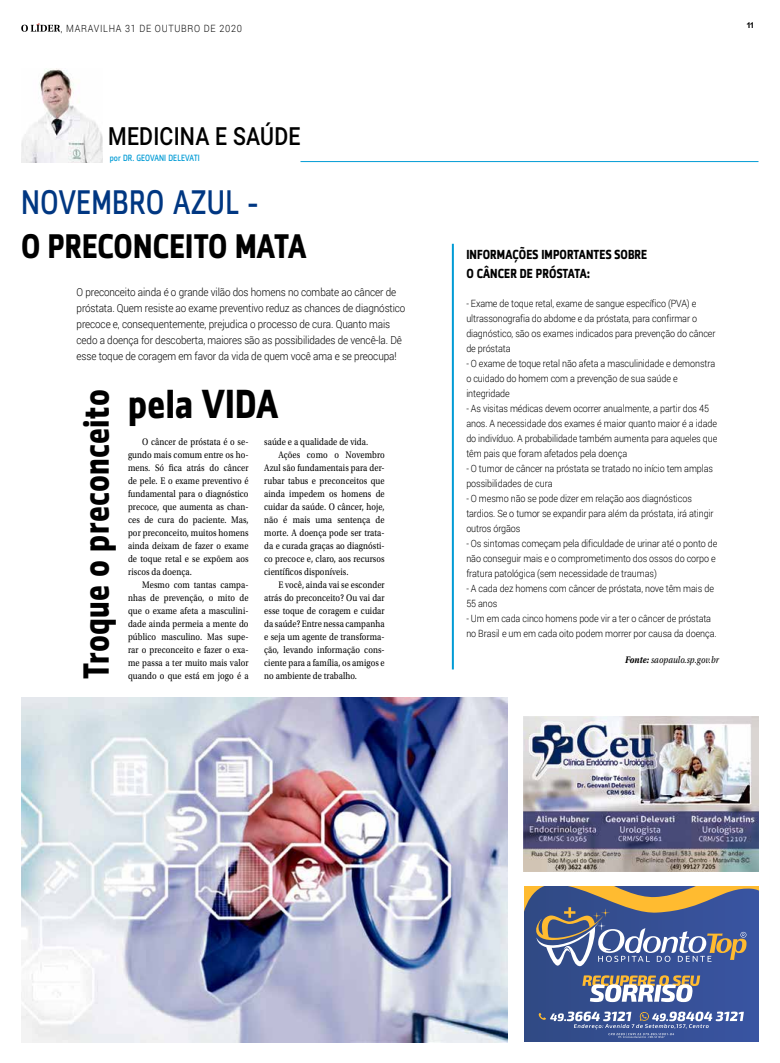
<style>
.page{position:relative;width:780px;height:1063px;background:#fff}
.page>*{position:absolute;margin:0;border:0;box-sizing:border-box;transform-origin:0 0}
.t1{font:700 40.2px "Zemestro Std";color:#000;scale:.85 1}
.t2{font:700 36px "Zemestro Std";letter-spacing:.01em;color:#000;scale:.85 1}
.t3{font:700 33.8px "Zemestro Std";letter-spacing:.01em;color:#000;scale:.85 1}
.t4{font:33.8px "Zemestro Std";letter-spacing:.01em;color:#003782;scale:.85 1}
.t5{font:500 25px "Roboto";letter-spacing:.01em;color:#000;scale:.85 1}
.t6{font:700 13px/19px "Zemestro Std";letter-spacing:.01em;color:#000;scale:.85 1}
.t7{font:300 11px/16px "Roboto";letter-spacing:-.01em;color:#000;scale:.9 1}
.t8{font:300 10px/15px "Roboto";letter-spacing:-.01em;color:#000;scale:.9 1}
.t9{font:10px/13px "Utopia Std";letter-spacing:.01em;color:#000;text-align:justify;scale:.85 1}
.t10{font:300 10px "Roboto";letter-spacing:.08em;color:#000;scale:.9 1}
.t11{font:italic 10px "Utopia Std";letter-spacing:.01em;color:#000;scale:.85 1}
.t12{font:9px "Zemestro Std";letter-spacing:.01em;color:#009bd5;scale:.85 1}
.t13{font:700 8px "Arial";color:#000}
.s1{font-weight:700}
</style>
<div class="page">
<svg style="left:21px;top:23px;width:39px;height:9px"></svg>
<img style="left:21px;top:69px;width:82px;height:94px">
<img style="left:523px;top:716px;width:235px;height:155px">
<div style="left:524px;top:887px;width:234px;height:155px;background:linear-gradient(to right,#314a84,#3a55a2)"></div>
<svg style="left:524px;top:887px;width:234px;height:79px;background:#68708b"></svg>
<svg style="left:582px;top:975px;width:118px;height:27px"></svg>
<svg style="left:538px;top:1012px;width:205px;height:26px;background:#5d71a6"></svg>
<hr style="left:300px;top:161px;width:458px;height:1px;background:#009bd5">
<img style="left:21px;top:697px;width:486px;height:345px">
<hr style="left:452px;top:244px;width:2px;height:425px;background:#009bd5">
<p class="t10" style="left:61px;top:21px;width:203px">, maravilha 31 DE outubrO DE 2020</p>
<p class="t13" style="left:746px;top:20px;width:9px">11</p>
<h3 class="t5" style="left:108px;top:118px;width:227px">MEDICINA E SAÚDE</h3>
<p class="t12" style="left:110px;top:152px;width:106px">POR DR. GEOVANI DELEVATI</p>
<h3 class="t4" style="left:21px;top:182px;width:86px">NOVEMBRO</h3>
<h3 class="t4" style="left:173px;top:182px;width:102px">AZUL -</h3>
<h3 class="t3" style="left:21px;top:225px;width:337px">O PRECONCEITO MATA</h3>
<p class="t7" style="left:77px;top:284px;width:367px">O preconceito ainda é o grande vilão dos homens no combate ao câncer de próstata. Quem resiste ao exame preventivo reduz as chances de diagnóstico precoce e, consequentemente, prejudica o processo de cura. Quanto mais cedo a doença for descoberta, maiores são as possibilidades de vencê-la. Dê esse toque de coragem em favor da vida de quem você ama e se preocupa!</p>
<h2 class="t2" style="left:73px;top:679px;width:342px;rotate:-90deg">TROQUE O PRECONCEITO</h2>
<h1 class="t1" style="left:128px;top:378px;width:178px">PELA VI DA</h1>
<p class="t9" style="left:128px;top:435px;width:143px;text-indent:14px">O câncer de próstata é o se&shy;gundo mais comum entre os ho&shy;mens. Só fica atrás do câncer de pele. E o exame preventivo é fundamental para o diagnóstico precoce, que aumenta as chan&shy;ces de cura do paciente. Mas, por preconceito, muitos homens ainda deixam de fazer o exame de toque retal e se expõem aos riscos da doença.</p>
<p class="t9" style="left:128px;top:578px;width:143px;text-indent:14px">Mesmo com tantas campa&shy;nhas de prevenção, o mito de que o exame afeta a masculini&shy;dade ainda permeia a mente do público masculino. Mas supe&shy;rar o preconceito e fazer o exa&shy;me passa a ter muito mais valor quando o que está em jogo é a</p>
<p class="t9" style="left:264px;top:435px;width:124px">saúde e a qualidade de vida.</p>
<p class="t9" style="left:278px;top:448px;width:127px">Ações como o Novembro</p>
<p class="t9" style="left:264px;top:461px;width:143px">Azul são fundamentais para der-</p>
<p class="t9" style="left:264px;top:474px;width:143px">rubar tabus e preconceitos que</p>
<p class="t9" style="left:264px;top:487px;width:143px">ainda impedem os homens de</p>
<p class="t9" style="left:264px;top:500px;width:143px">cuidar da saúde. O câncer, hoje,</p>
<p class="t9" style="left:264px;top:513px;width:143px">não é mais uma sentença de</p>
<p class="t9" style="left:264px;top:526px;width:143px">morte. A doença pode ser trata-</p>
<p class="t9" style="left:264px;top:539px;width:143px">da e curada graças ao diagnósti-</p>
<p class="t9" style="left:264px;top:552px;width:143px">co precoce e, claro, aos recursos</p>
<p class="t9" style="left:264px;top:565px;width:101px">científicos disponíveis.</p>
<p class="t9" style="left:278px;top:578px;width:127px">E você, ainda vai se esconder</p>
<p class="t9" style="left:264px;top:591px;width:143px">atrás do preconceito? Ou vai dar</p>
<p class="t9" style="left:264px;top:604px;width:143px">esse toque de coragem e cuidar</p>
<p class="t9" style="left:264px;top:617px;width:143px">da saúde? Entre nessa campanha</p>
<p class="t9" style="left:264px;top:630px;width:143px">e seja um agente de transforma-</p>
<p class="t9" style="left:264px;top:643px;width:143px">ção, levando informação cons-</p>
<p class="t9" style="left:264px;top:656px;width:143px">ciente para a família, os amigos e</p>
<p class="t9" style="left:264px;top:669px;width:111px">no ambiente de trabalho.</p>
<h3 class="t6" style="left:466px;top:245px;width:214px">INFORMAÇÕES IMPORTANTES SOBRE<br>O CÂNCER DE PRÓSTATA:</h3>
<p class="t8" style="left:466px;top:296px;width:278px">- Exame de toque retal, exame de sangue específico (PVA) e ultrassonografia do abdome e da próstata, para confirmar o diagnóstico, são os exames indicados para prevenção do câncer de próstata</p>
<p class="t8" style="left:466px;top:356px;width:278px">- O exame de toque retal não afeta a masculinidade e demonstra o cuidado do homem com a prevenção de sua saúde e integridade</p>
<p class="t8" style="left:466px;top:401px;width:280px">- As visitas médicas devem ocorrer anualmente, a partir dos 45 anos. A necessidade dos exames é maior quanto maior é a idade do indivíduo. A probabilidade também aumenta para aqueles que têm pais que foram afetados pela doença</p>
<p class="t8" style="left:466px;top:461px;width:276px">- O tumor de câncer na próstata se tratado no início tem amplas possibilidades de cura</p>
<p class="t8" style="left:466px;top:491px;width:276px">- O mesmo não se pode dizer em relação aos diagnósticos tardios. Se o tumor se expandir para além da próstata, irá atingir outros órgãos</p>
<p class="t8" style="left:466px;top:536px;width:280px">- Os sintomas começam pela dificuldade de urinar até o ponto de não conseguir mais e o comprometimento dos ossos do corpo e fratura patológica (sem necessidade de traumas)</p>
<p class="t8" style="left:466px;top:581px;width:277px">- A cada dez homens com câncer de próstata, nove têm mais de<br>55 anos</p>
<p class="t8" style="left:466px;top:611px;width:279px">- U m em cada cinco homens pode vir a ter o câncer de próstata no Brasil e um em cada oito podem morrer por causa da doença.</p>
<p class="t11" style="left:625px;top:655px;width:112px"><span class="s1">Fonte:</span> saopaulo.sp.gov.br</p>
</div>
